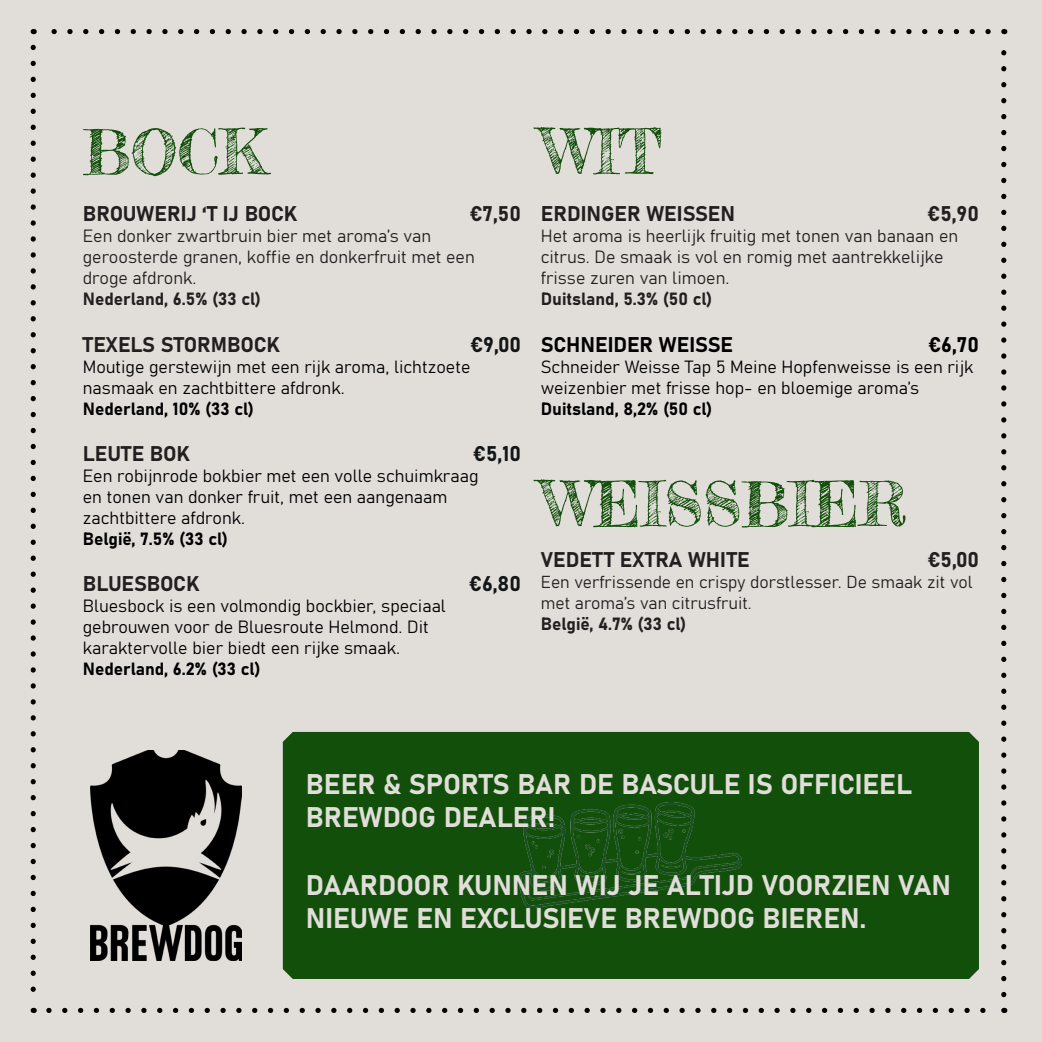
<style>
.page{position:relative;width:1042px;height:1042px;background:#e1ded9}
.page>*{position:absolute;margin:0;border:0;box-sizing:border-box;transform-origin:0 0}
.t1{font:61.25px "Frederickathe Great";color:#124f0b}
.t2{font:28px/33.6px "Bahnschrift";color:#e1ded9}
.t3{font:21px "Bahnschrift";color:#231f20}
.t4{font:21px "Bahnschrift";color:#000001}
.t5{font:21px "Bahnschrift";color:#121618}
.t6{font:17.5px/21px "Bahnschrift";color:#000001}
.t7{font:17.5px/21px "Bahnschrift";color:#231f20}
.t8{font:17.15px/21px "Bahnschrift";color:#231f20}
</style>
<div class="page">
<svg style="left:31px;top:47px;width:5px;height:945px"></svg>
<svg style="left:49px;top:1008px;width:937px;height:5px"></svg>
<svg style="left:51px;top:29px;width:937px;height:5px"></svg>
<svg style="left:1001px;top:29px;width:5px;height:965px"></svg>
<div style="left:283px;top:732px;width:696px;height:247px;background:#124f0b"></div>
<img style="left:520px;top:803px;width:222px;height:105px">
<img style="left:91px;top:750px;width:151px;height:210px">
<p class="t1" style="left:83px;top:114px;width:185px">BOCK</p>
<p class="t3" style="left:83px;top:198px;width:216px">BROUWERIJ ‘T IJ BOCK</p>
<p class="t3" style="left:469px;top:198px;width:53px">€7,50</p>
<p class="t7" style="left:83px;top:224px;width:393px">Een donker zwartbruin bier met aroma’s van geroosterde granen, koffie en donkerfruit met een droge afdronk.</p>
<p class="t7" style="left:83px;top:287px;width:180px">Nederland, 6.5% (33 cl)</p>
<p class="t3" style="left:83px;top:328px;width:199px">TEXELS STORMBOCK</p>
<p class="t5" style="left:470px;top:328px;width:52px">€9,00</p>
<p class="t6" style="left:83px;top:355px;width:389px">Moutige gerstewijn met een rijk aroma, lichtzoete nasmaak en zachtbittere afdronk.</p>
<p class="t6" style="left:83px;top:397px;width:173px">Nederland, 10% (33 cl)</p>
<p class="t3" style="left:83px;top:437px;width:109px">LEUTE BOK</p>
<p class="t5" style="left:473px;top:437px;width:49px">€5,10</p>
<p class="t6" style="left:83px;top:464px;width:397px">Een robijnrode bokbier met een volle schuimkraag en tonen van donker fruit, met een aangenaam zachtbittere afdronk.</p>
<p class="t6" style="left:83px;top:527px;width:147px">België, 7.5% (33 cl)</p>
<p class="t3" style="left:83px;top:568px;width:118px">BLUESBOCK</p>
<p class="t5" style="left:469px;top:568px;width:54px">€6,80</p>
<p class="t6" style="left:83px;top:594px;width:365px">Bluesbock is een volmondig bockbier, speciaal gebrouwen voor de Bluesroute Helmond. Dit karaktervolle bier biedt een rijke smaak.</p>
<p class="t6" style="left:83px;top:657px;width:179px">Nederland, 6.2% (33 cl)</p>
<p class="t1" style="left:541px;top:114px;width:122px">WIT</p>
<p class="t3" style="left:541px;top:198px;width:196px">ERDINGER WEISSEN</p>
<p class="t3" style="left:927px;top:198px;width:53px">€5,90</p>
<p class="t7" style="left:541px;top:224px;width:419px">Het aroma is heerlijk fruitig met tonen van banaan en citrus. De smaak is vol en romig met aantrekkelijke frisse zuren van limoen.</p>
<p class="t7" style="left:541px;top:287px;width:173px">Duitsland, 5.3% (50 cl)</p>
<p class="t4" style="left:541px;top:328px;width:194px">SCHNEIDER WEISSE</p>
<p class="t4" style="left:928px;top:328px;width:52px">€6,70</p>
<p class="t6" style="left:541px;top:355px;width:434px">Schneider Weisse Tap 5 Meine Hopfenweisse is een rijk weizenbier met frisse hop- en bloemige aroma’s</p>
<p class="t6" style="left:541px;top:397px;width:173px">Duitsland, 8,2% (50 cl)</p>
<p class="t1" style="left:541px;top:466px;width:367px">WEISSBIER</p>
<p class="t3" style="left:541px;top:544px;width:210px">VEDETT EXTRA WHITE</p>
<p class="t3" style="left:927px;top:544px;width:53px">€5,00</p>
<p class="t8" style="left:541px;top:570px;width:433px">Een verfrissende en crispy dorstlesser. De smaak zit vol met aroma’s van citrusfruit.</p>
<p class="t7" style="left:541px;top:612px;width:147px">België, 4.7% (33 cl)</p>
<p class="t2" style="left:306px;top:765px;width:608px">BEER &amp; SPORTS BAR DE BASCULE IS OFFICIEEL<br>BREWDOG DEALER!</p>
<p class="t2" style="left:306px;top:866px;width:647px">DAARDOOR KUNNEN WIJ JE ALTIJD VOORZIEN VAN<br>NIEUWE EN EXCLUSIEVE BREWDOG BIEREN.</p>
</div>
